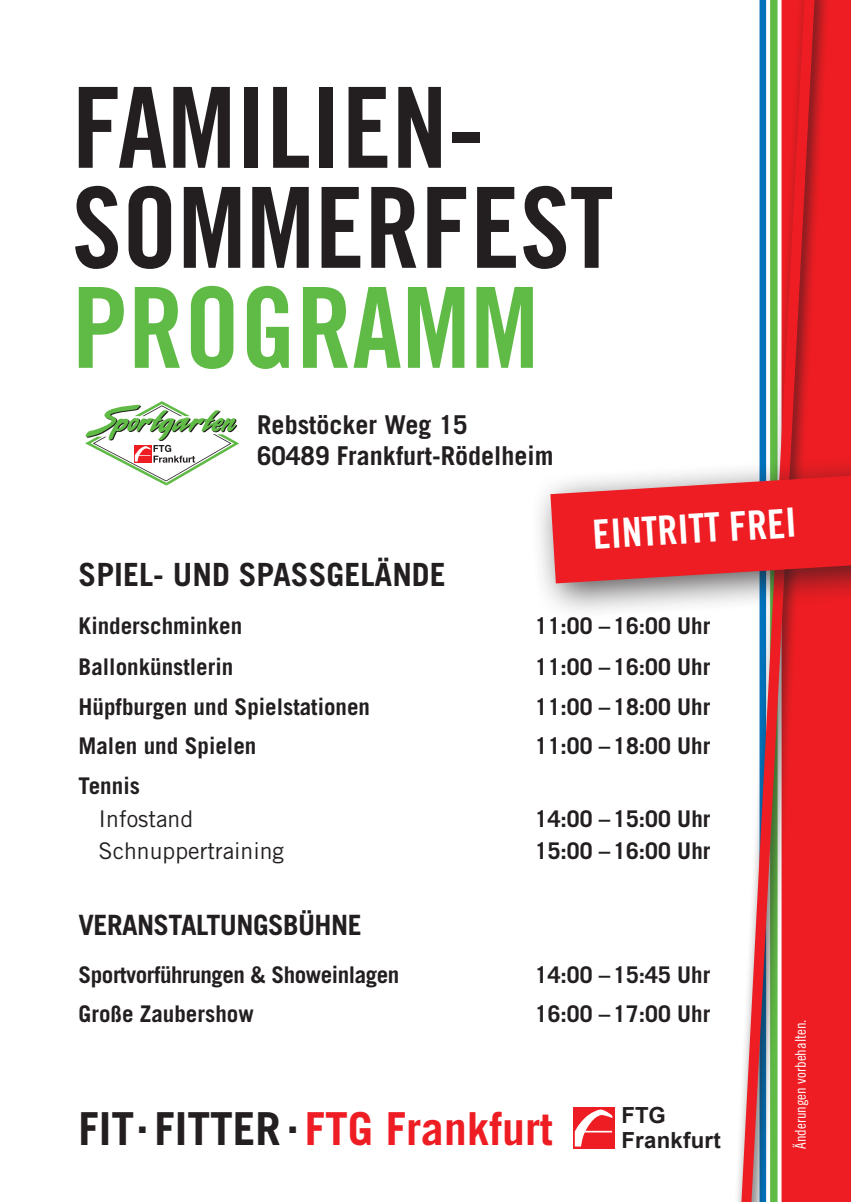
<style>
.page{position:relative;width:851px;height:1202px;background:#fff}
.page>*{position:absolute;margin:0;border:0;box-sizing:border-box;transform-origin:0 0}
.t1{font:112px/100px "Trade Gothic Bold Cond Twenty";color:#231f20}
.t2{font:112px "Trade Gothic Bold Cond Twenty";color:#60bb46}
.t3{font:700 45.4px "Trade Gothic";color:#ee1d23}
.t4{font:40.4px "Trade Gothic Bold Cond Twenty";color:#fff}
.t5{font:700 32px "Trade Gothic";color:#231f20}
.t6{font:700 28px "Trade Gothic";letter-spacing:-.02em;color:#231f20}
.t7{font:700 26px/31.2px "Trade Gothic";color:#231f20}
.t8{font:700 23px "Trade Gothic";color:#231f20}
.t9{font:700 23px "Trade Gothic";letter-spacing:-.02em;color:#231f20}
.t10{font:23px "Trade Gothic";color:#231f20}
.t11{font:700 22.2px/25.4px "Arial";letter-spacing:.01em;color:#231f20}
.t12{font:14.8px "Trade Gothic Cond Eighteen";color:#fff}
.s1{color:#231f20}
</style>
<div class="page">
<svg style="left:85px;top:401px;width:154px;height:85px"></svg>
<div style="left:775px;top:0;width:75px;height:1202px;background:#ee1d23"></div>
<div style="left:732px;top:0;width:98px;height:1202px;background:#231f20;opacity:.75"></div>
<svg style="left:735px;top:0;width:85px;height:1202px"></svg>
<div style="left:572px;top:1107px;width:42px;height:41px;background:#ee1d23"></div>
<svg style="left:574px;top:1109px;width:38px;height:37px"></svg>
<div style="left:529px;top:454px;width:321px;height:166px;background:#231f20;opacity:.75"></div>
<svg style="left:550px;top:476px;width:300px;height:107px"></svg>
<h1 class="t1" style="left:72px;top:77px;width:543px">FAMILIEN-<br>SOMMERFEST</h1>
<h1 class="t2" style="left:72px;top:260px;width:468px">PROGRAMM</h1>
<p class="t7" style="left:257px;top:409px;width:298px">Rebstöcker Weg 15<br>60489 Frankfurt-Rödelheim</p>
<h3 class="t4" style="left:591px;top:511px;width:205px;rotate:-4deg">EINTRITT FREI</h3>
<h3 class="t5" style="left:79px;top:555px;width:368px">SPIEL- UND SPASSGELÄNDE</h3>
<p class="t8" style="left:79px;top:612px;width:165px">Kinderschminken</p>
<p class="t8" style="left:535px;top:612px;width:177px">11:00 –16:00 Uhr</p>
<p class="t8" style="left:79px;top:653px;width:156px">Ballonkünstlerin</p>
<p class="t8" style="left:535px;top:653px;width:177px">11:00 –16:00 Uhr</p>
<p class="t8" style="left:79px;top:692px;width:293px">Hüpfburgen und Spielstationen</p>
<p class="t8" style="left:535px;top:692px;width:177px">11:00 –18:00 Uhr</p>
<p class="t8" style="left:79px;top:732px;width:179px">Malen und Spielen</p>
<p class="t8" style="left:535px;top:732px;width:177px">11:00 –18:00 Uhr</p>
<p class="t8" style="left:79px;top:771px;width:63px">Tennis</p>
<p class="t10" style="left:99px;top:805px;width:96px">Infostand</p>
<p class="t8" style="left:535px;top:805px;width:177px">14:00 –15:00 Uhr</p>
<p class="t10" style="left:99px;top:837px;width:187px">Schnuppertraining</p>
<p class="t8" style="left:535px;top:837px;width:177px">15:00 –16:00 Uhr</p>
<p class="t6" style="left:79px;top:908px;width:284px">VERANSTALTUNGSBÜHNE</p>
<p class="t9" style="left:79px;top:960px;width:322px">Sportvorführungen &amp; Showeinlagen</p>
<p class="t8" style="left:535px;top:960px;width:177px">14:00 –15:45 Uhr</p>
<p class="t8" style="left:79px;top:1000px;width:177px">Große Zaubershow</p>
<p class="t8" style="left:535px;top:1000px;width:177px">16:00 –17:00 Uhr</p>
<h2 class="t3" style="left:79px;top:1100px;width:475px"><span class="s1">FIT</span><sup>.</sup> <span class="s1">FITTER</span><sup>.</sup> FTG Frankfurt</h2>
<p class="t11" style="left:621px;top:1103px;width:101px">FTG<br>Frankfurt</p>
<p class="t12" style="left:791px;top:1149px;width:131px;rotate:-90deg">Änderungen vorbehalten.</p>
</div>
